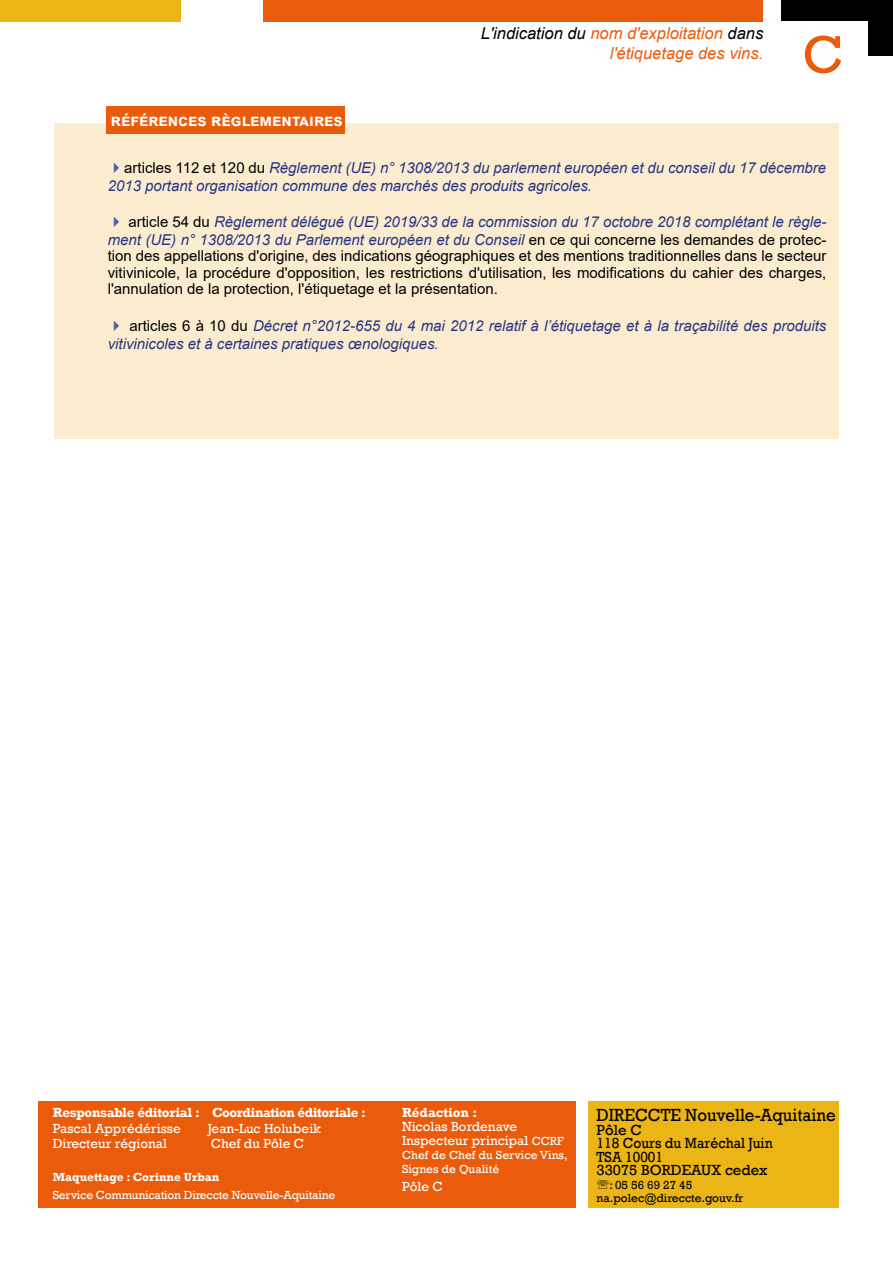
<style>
.page{position:relative;width:893px;height:1263px;background:#fff}
.page>*{position:absolute;margin:0;border:0;box-sizing:border-box;transform-origin:0 0}
.t1{font:54px "Rockwell";color:#ea5b0b}
.t2{font:18px "Rockwell";color:#000;scale:.94 1}
.t3{font:italic 16.5px/19.8px "Arial";color:#ea5b0b;text-align:right}
.t4{font:700 16.5px "Arial";color:#fff}
.t5{font:italic 15px/18px "Arial";color:#283583}
.t6{font:15px/16.5px "Arial";color:#000;text-align:justify}
.t7{font:15px/13.5px "Rockwell";color:#000}
.t8{font:13.5px/14.2px "Rockwell";color:#fff}
.t9{font:700 13.5px "Rockwell";letter-spacing:-.02em;color:#fff}
.t10{font:700 13.5px "Rockwell";color:#fff}
.t11{font:12px/14.2px "Rockwell";letter-spacing:-.015em;color:#fff}
.t12{font:12px/13.5px "Rockwell";color:#000}
.t13{font:700 12px "Rockwell";color:#fff}
.s1{color:#000}
.s2{color:#4a5da8}
.s3{font-style:normal;color:#000}
.s4{font-size:12px}
</style>
<div class="page">
<div style="left:0;top:0;width:181px;height:21px;background:#ebb516"></div>
<div style="left:264px;top:0;width:499px;height:21px;background:#ea5b0b"></div>
<div style="left:781px;top:0;width:112px;height:55px;background:#000"></div>
<div style="left:769px;top:21px;width:98px;height:64px;background:#fff"></div>
<div style="left:54px;top:123px;width:785px;height:316px;background:#fbeccf"></div>
<div style="left:106px;top:106px;width:238px;height:28px;background:#ea5b0b"></div>
<div style="left:38px;top:1101px;width:537px;height:107px;background:#ea5b0b"></div>
<div style="left:588px;top:1101px;width:251px;height:107px;background:#ebb516"></div>
<p class="t3" style="left:481px;top:24px;width:284px"><span class="s1">L'indication du</span> nom d'exploitation <span class="s1">dans </span>l'étiquetage des vins.</p>
<h1 class="t1" style="left:803px;top:24px;width:43px">C</h1>
<p class="t4" style="left:111px;top:109px;width:233px">références règlementaires</p>
<p class="t5" style="left:108px;top:159px;width:720px"><span class="s2">✔</span><span class="s3">articles 112 et 120 du</span> Règlement (UE) n° 1308/2013 du parlement européen et du conseil du 17 décembre<br>2013 portant organisation commune des marchés des produits agricoles.</p>
<p class="t5" style="left:108px;top:213px;width:720px"><span class="s2">✔</span> <span class="s3">article 54 du</span> Règlement délégué (UE) 2019/33 de la commission du 17 octobre 2018 complétant le règle&shy;ment (UE) n° 1308/2013 du Parlement européen et du Conseil <span class="s3">en ce qui concerne les demandes de protec-</span></p>
<p class="t6" style="left:108px;top:248px;width:720px">tion des appellations d'origine, des indications géographiques et des mentions traditionnelles dans le secteur vitivinicole, la procédure d'opposition, les restrictions d'utilisation, les modifications du cahier des charges, l'annulation de la protection, l'étiquetage et la présentation.</p>
<p class="t5" style="left:108px;top:317px;width:720px"><span class="s2">✔</span> <span class="s3">articles 6 à 10 du</span> Décret n°2012-655 du 4 mai 2012 relatif à l’étiquetage et à la traçabilité des produits vitivinicoles et à certaines pratiques œnologiques.</p>
<p class="t9" style="left:53px;top:1104px;width:315px">Responsable éditorial : Coordination éditoriale :</p>
<p class="t8" style="left:53px;top:1122px;width:130px">Pascal Apprédérisse</p>
<p class="t8" style="left:208px;top:1122px;width:115px">Jean-Luc Holubeik</p>
<p class="t8" style="left:53px;top:1137px;width:116px">Directeur régional</p>
<p class="t8" style="left:211px;top:1137px;width:95px">Chef du Pôle C</p>
<p class="t13" style="left:53px;top:1170px;width:168px">Maquettage : Corinne Urban</p>
<p class="t11" style="left:53px;top:1188px;width:284px">Service Communication Direccte Nouvelle-Aquitaine</p>
<p class="t10" style="left:402px;top:1104px;width:77px">Rédaction :</p>
<p class="t8" style="left:402px;top:1119px;width:163px">Nicolas Bordenave<br>Inspecteur principal <span class="s4">CCRF</span></p>
<p class="t11" style="left:402px;top:1148px;width:167px">Chef de Chef du Service Vins,<br>Signes de Qualité</p>
<p class="t8" style="left:402px;top:1179px;width:42px">Pôle C</p>
<p class="t2" style="left:597px;top:1105px;width:256px">DIRECCTE Nouvelle-Aquitaine</p>
<p class="t7" style="left:597px;top:1123px;width:178px">Pôle C<br>118 Cours du Maréchal Juin<br>TSA 10001<br>33075 BORDEAUX cedex</p>
<p class="t12" style="left:597px;top:1178px;width:148px;text-indent:13px">: 05 56 69 27 45 na.polec@direccte.gouv.fr</p>
</div>
